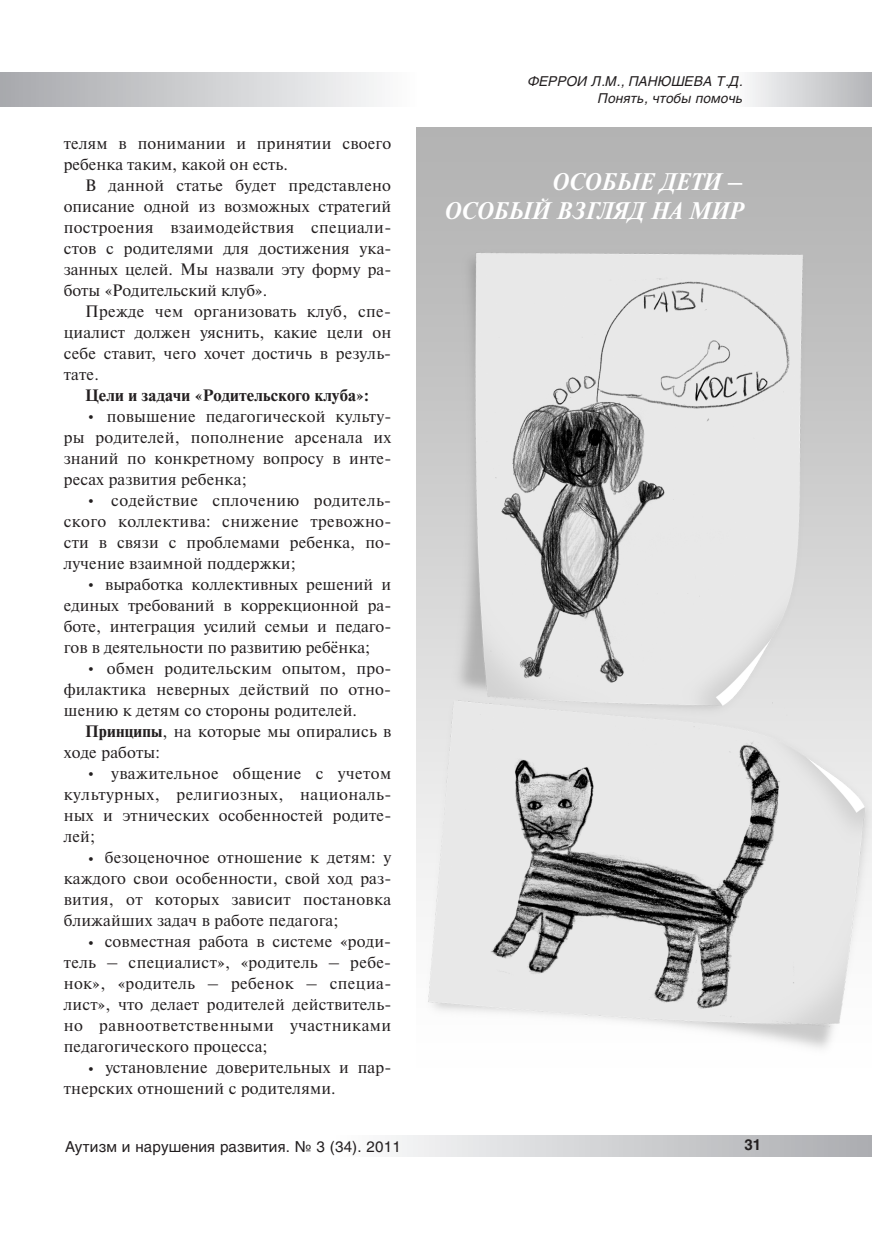
<style>
.page{position:relative;width:872px;height:1242px;background:#fff}
.page>*{position:absolute;margin:0;border:0;box-sizing:border-box;transform-origin:0 0}
.t1{font:italic 700 24px/28.8px "Newton C";color:#fff;text-align:right}
.t2{font:16.5px/21px "Newton C";letter-spacing:.01em;color:#231f20;text-align:justify}
.t3{font:700 16.5px "Newton C";letter-spacing:.01em;color:#231f20}
.t4{font:15px "Helios";letter-spacing:.01em;color:#231f20}
.t5{font:700 15px "Helios";color:#231f20}
.t6{font:italic 13.5px/16.2px "Helios";letter-spacing:.01em;color:#231f20;text-align:right}
.s1{font-weight:700}
</style>
<div class="page">
<div style="left:0;top:72px;width:417px;height:34px;background:linear-gradient(to right,#a7a8ac,#fcfcfd)"></div>
<div style="left:731px;top:72px;width:141px;height:34px;background:linear-gradient(to right,#fdfdfe,#b3b4b7)"></div>
<div style="left:332px;top:1135px;width:540px;height:22px;background:linear-gradient(to right,#fdfdfe,#abacb0)"></div>
<img style="left:417px;top:128px;width:455px;height:921px">
<p class="t2" style="left:64px;top:132px;width:329px">телям в понимании и принятии своего ребенка таким, какой он есть.</p>
<p class="t2" style="left:64px;top:174px;width:329px;text-indent:21px">В данной статье будет представлено описание одной из возможных стратегий построения взаимодействия специали&shy;стов с родителями для достижения ука&shy;занных целей. Мы назвали эту форму ра&shy;боты «Родительский клуб».</p>
<p class="t2" style="left:64px;top:301px;width:329px;text-indent:21px">Прежде чем организовать клуб, спе&shy;циалист должен уяснить, какие цели он себе ставит, чего хочет достичь в резуль&shy;тате.</p>
<p class="t3" style="left:85px;top:386px;width:285px">Цели и задачи «Родительского клуба»:</p>
<p class="t2" style="left:64px;top:406px;width:329px;text-indent:21px">• повышение педагогической культу&shy;ры родителей, пополнение арсенала их знаний по конкретному вопросу в инте&shy;ресах развития ребенка;</p>
<p class="t2" style="left:64px;top:490px;width:329px;text-indent:21px">• содействие сплочению родитель&shy;ского коллектива: снижение тревожно&shy;сти в связи с проблемами ребенка, по&shy;лучение взаимной поддержки;</p>
<p class="t2" style="left:64px;top:574px;width:329px;text-indent:21px">• выработка коллективных решений и единых требований в коррекционной ра&shy;боте, интеграция усилий семьи и педаго&shy;гов в деятельности по развитию ребёнка;</p>
<p class="t2" style="left:64px;top:658px;width:329px;text-indent:21px">• обмен родительским опытом, про&shy;филактика неверных действий по отно&shy;шению к детям со стороны родителей.</p>
<p class="t2" style="left:64px;top:721px;width:329px;text-indent:21px"><span class="s1">Принципы</span>, на которые мы опирались в ходе работы:</p>
<p class="t2" style="left:64px;top:763px;width:329px;text-indent:21px">• уважительное общение с учетом культурных, религиозных, националь&shy;ных и этнических особенностей родите&shy;лей;</p>
<p class="t2" style="left:64px;top:847px;width:329px;text-indent:21px">• безоценочное отношение к детям: у каждого свои особенности, свой ход раз&shy;вития, от которых зависит постановка ближайших задач в работе педагога;</p>
<p class="t2" style="left:64px;top:931px;width:329px;text-indent:21px">• совместная работа в системе «роди&shy;тель – специалист», «родитель – ребе&shy;нок», «родитель – ребенок – специа&shy;лист», что делает родителей действитель&shy;но равноответственными участниками педагогического процесса;</p>
<p class="t2" style="left:64px;top:1057px;width:329px;text-indent:21px">• установление доверительных и пар&shy;тнерских отношений с родителями.</p>
<p class="t6" style="left:528px;top:73px;width:216px">ФЕРРОИ Л.М., ПАНЮШЕВА Т.Д.<br>Понять, чтобы помочь</p>
<h1 class="t1" style="left:443px;top:168px;width:301px">ОСОБЫЕ ДЕТИ –<br>ОСОБЫЙ ВЗГЛЯД НА МИР</h1>
<p class="t4" style="left:65px;top:1137px;width:337px">Аутизм и нарушения развития. № 3 (34). 2011</p>
<p class="t5" style="left:744px;top:1136px;width:18px">31</p>
</div>
